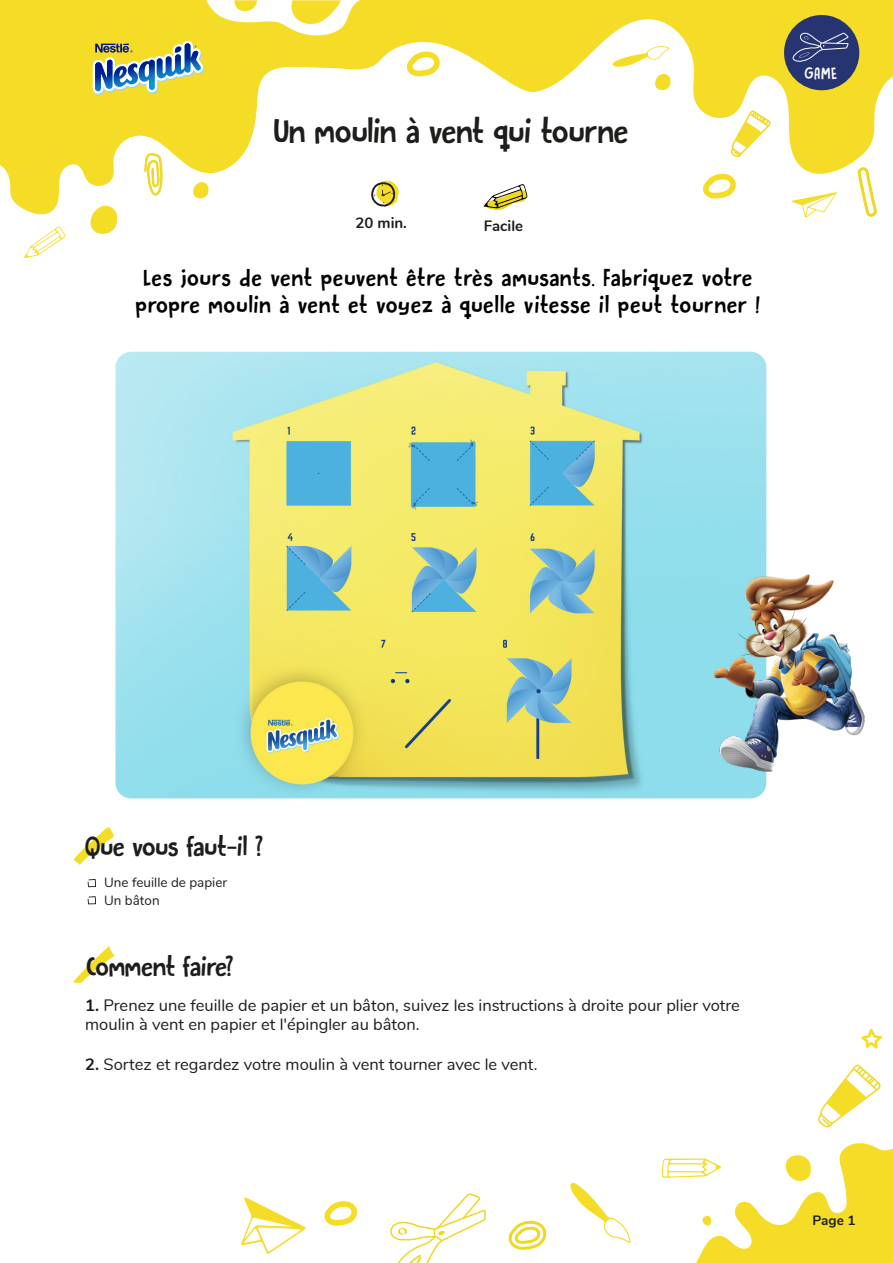
<style>
.page{position:relative;width:893px;height:1263px;background:#fff}
.page>*{position:absolute;margin:0;border:0;box-sizing:border-box;transform-origin:0 0}
.t1{font:30px "DK Butterfly Ball";color:#1d1d1b}
.t2{font:24px "DK Butterfly Ball";color:#1d1d1b}
.t3{font:21px/27px "DK Butterfly Ball";letter-spacing:.03em;color:#000;text-align:center}
.t4{font:16.5px/19.8px "Nunito";color:#1d1d1b}
.t5{font:700 15px "Nunito";color:#1d1d1b}
.t6{font:14.4px "DK Butterfly Ball";color:#fff}
.t7{font:13.5px/18px "Nunito";color:#1d1d1b}
.t8{font:700 13.5px "Nunito";color:#1d1d1b}
.s1{font-weight:700}
</style>
<div class="page">
<svg style="left:861px;top:1028px;width:21px;height:21px"></svg>
<svg style="left:324px;top:1201px;width:33px;height:25px"></svg>
<svg style="left:508px;top:1220px;width:39px;height:30px"></svg>
<svg style="left:241px;top:1197px;width:65px;height:57px"></svg>
<svg style="left:662px;top:1143px;width:231px;height:120px"></svg>
<svg style="left:570px;top:1183px;width:60px;height:60px"></svg>
<svg style="left:390px;top:1193px;width:96px;height:70px"></svg>
<svg style="left:818px;top:1064px;width:63px;height:64px"></svg>
<svg style="left:0;top:0;width:353px;height:215px;fill:#f5dc27"></svg>
<svg style="left:353px;top:0;width:540px;height:175px"></svg>
<svg style="left:291px;top:0;width:50px;height:25px"></svg>
<svg style="left:234px;top:0;width:23px;height:12px"></svg>
<svg style="left:654px;top:73px;width:17px;height:18px"></svg>
<svg style="left:858px;top:166px;width:21px;height:51px"></svg>
<svg style="left:701px;top:173px;width:36px;height:26px"></svg>
<svg style="left:404px;top:51px;width:37px;height:26px"></svg>
<svg style="left:791px;top:192px;width:46px;height:26px"></svg>
<svg style="left:24px;top:226px;width:42px;height:32px"></svg>
<svg style="left:612px;top:45px;width:57px;height:22px"></svg>
<svg style="left:730px;top:110px;width:41px;height:48px"></svg>
<img style="left:115px;top:352px;width:651px;height:446px">
<img style="left:714px;top:574px;width:150px;height:198px">
<svg style="left:371px;top:180px;width:28px;height:27px"></svg>
<svg style="left:484px;top:184px;width:44px;height:26px"></svg>
<svg style="left:74px;top:827px;width:40px;height:38px"></svg>
<svg style="left:88px;top:879px;width:8px;height:8px"></svg>
<svg style="left:88px;top:896px;width:8px;height:8px"></svg>
<svg style="left:74px;top:946px;width:40px;height:37px"></svg>
<div style="left:784px;top:15px;width:75px;height:75px;background:#273472;border-radius:50%"></div>
<svg style="left:792px;top:32px;width:57px;height:30px"></svg>
<svg style="left:89px;top:41px;width:120px;height:193px"></svg>
<h1 class="t1" style="left:273px;top:110px;width:357px">Un moulin à vent qui tourne</h1>
<p class="t5" style="left:355px;top:212px;width:53px">20 min.</p>
<p class="t5" style="left:484px;top:215px;width:41px">Facile</p>
<p class="t3" style="left:136px;top:264px;width:626px">Les jours de vent peuvent être très amusants. Fabriquez votre propre moulin à vent et voyez à quelle vitesse il peut tourner !</p>
<p class="t6" style="left:804px;top:63px;width:34px">GAME</p>
<h2 class="t2" style="left:85px;top:829px;width:180px">Que vous faut-il ?</h2>
<p class="t7" style="left:104px;top:873px;width:125px">Une feuille de papier<br>Un bâton</p>
<h2 class="t2" style="left:86px;top:949px;width:149px">Comment faire?</h2>
<p class="t4" style="left:85px;top:994px;width:656px"><span class="s1">1.</span> Prenez une feuille de papier et un bâton, suivez les instructions à droite pour plier votre moulin à vent en papier et l'épingler au bâton.</p>
<p class="t4" style="left:85px;top:1053px;width:454px"><span class="s1">2.</span> Sortez et regardez votre moulin à vent tourner avec le vent.</p>
<p class="t8" style="left:812px;top:1211px;width:45px">Page 1</p>
</div>
